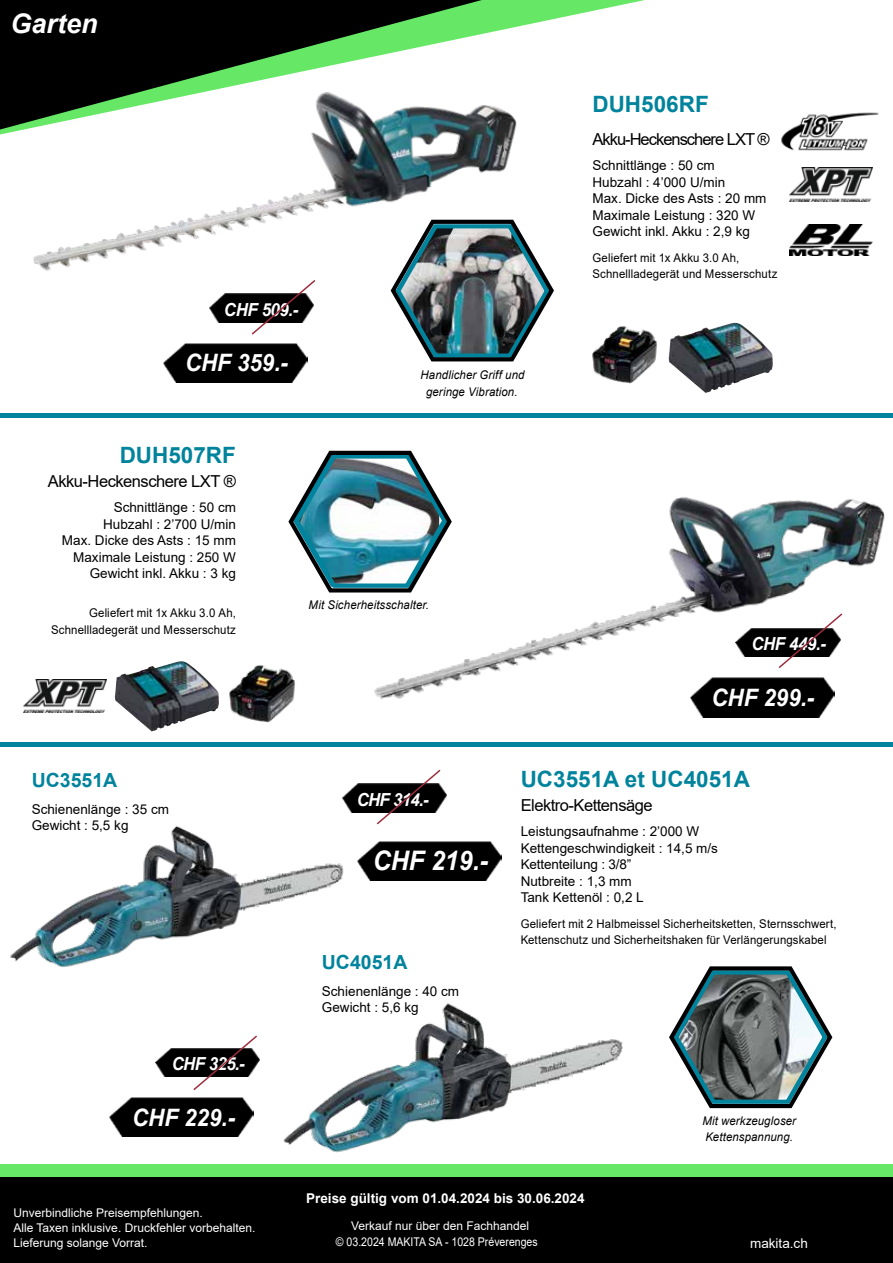
<style>
.page{position:relative;width:893px;height:1263px;background:#fff}
.page>*{position:absolute;margin:0;border:0;box-sizing:border-box;transform-origin:0 0}
.t1{font:italic 700 27px "Arial";color:#fff}
.t2{font:italic 700 26.85px "Arial";color:#fff;scale:.93 1}
.t3{font:italic 700 24px "Arial";color:#fff;scale:.93 1}
.t4{font:700 22.5px "Arial";color:#00839c}
.t5{font:700 19.5px "Arial";color:#00839c}
.t6{font:italic 700 18px "Arial";letter-spacing:-.025em;color:#fff;scale:.93 1}
.t7{font:16.5px "Arial";letter-spacing:-.03em;color:#000}
.t8{font:16.5px "Arial";letter-spacing:-.06em;color:#000}
.t9{font:13.5px/16.5px "Arial";color:#000}
.t10{font:700 13.5px "Arial";color:#fff}
.t11{font:13.5px "Arial";color:#fff}
.t12{font:12px/16.5px "Arial";letter-spacing:.01em;color:#000;scale:.95 1}
.t13{font:12px/15px "Arial";color:#fff}
.t14{font:italic 12px/16.5px "Arial";letter-spacing:.01em;color:#000;scale:.95 1}
</style>
<div class="page">
<div style="left:0;top:1165px;width:893px;height:92px;background:#66e866"></div>
<div style="left:0;top:1178px;width:893px;height:85px;background:#000"></div>
<svg style="left:0;top:0;width:645px;height:134px"></svg>
<svg style="left:0;top:0;width:482px;height:130px;background:#2a412a"></svg>
<hr style="left:0;top:413px;width:893px;height:4px;background:#00839c">
<img style="left:3px;top:742px;width:341px;height:226px">
<img style="left:14px;top:72px;width:522px;height:222px">
<img style="left:283px;top:1003px;width:340px;height:150px">
<img style="left:335px;top:417px;width:558px;height:344px">
<img style="left:388px;top:218px;width:166px;height:144px">
<img style="left:288px;top:449px;width:166px;height:145px">
<svg style="left:669px;top:966px;width:164px;height:143px"></svg>
<img style="left:690px;top:678px;width:144px;height:39px">
<img style="left:736px;top:628px;width:41px;height:29px">
<img style="left:164px;top:343px;width:144px;height:40px">
<img style="left:209px;top:294px;width:41px;height:28px">
<img style="left:110px;top:1097px;width:144px;height:40px">
<img style="left:155px;top:1048px;width:105px;height:28px">
<img style="left:358px;top:841px;width:144px;height:39px">
<img style="left:342px;top:784px;width:104px;height:28px">
<svg style="left:777px;top:612px;width:67px;height:58px"></svg>
<svg style="left:250px;top:278px;width:67px;height:57px"></svg>
<svg style="left:375px;top:769px;width:67px;height:56px"></svg>
<svg style="left:192px;top:1035px;width:67px;height:56px"></svg>
<img style="left:790px;top:224px;width:83px;height:31px">
<img style="left:23px;top:679px;width:83px;height:33px">
<img style="left:790px;top:168px;width:83px;height:33px">
<img style="left:781px;top:112px;width:98px;height:39px">
<img style="left:669px;top:323px;width:66px;height:31px">
<img style="left:592px;top:326px;width:65px;height:58px">
<img style="left:115px;top:661px;width:66px;height:30px">
<img style="left:229px;top:665px;width:66px;height:58px">
<h1 class="t1" style="left:11px;top:6px;width:89px">Garten</h1>
<h3 class="t6" style="left:224px;top:298px;width:82px">CHF 509.-</h3>
<h3 class="t3" style="left:185px;top:347px;width:112px">CHF 359.-</h3>
<p class="t14" style="left:421px;top:367px;width:111px;text-align:center">Handlicher Griff und geringe Vibration.</p>
<h3 class="t4" style="left:120px;top:439px;width:118px">DUH507RF</h3>
<p class="t7" style="left:48px;top:469px;width:190px">Akku-Heckenschere LXT ®</p>
<p class="t9" style="left:62px;top:499px;width:176px;text-align:right">Schnittlänge : 50 cm<br>Hubzahl : 2’700 U/min<br>Max. Dicke des Asts : 15 mm<br>Maximale Leistung : 250 W<br>Gewicht inkl. Akku : 3 kg</p>
<p class="t12" style="left:51px;top:605px;width:196px;text-align:right">Geliefert mit 1x Akku 3.0 Ah,<br>Schnellladegerät und Messerschutz</p>
<p class="t14" style="left:309px;top:597px;width:128px">Mit Sicherheitsschalter.</p>
<h3 class="t4" style="left:592px;top:88px;width:118px">DUH506RF</h3>
<p class="t8" style="left:592px;top:128px;width:179px">Akku-Heckenschere LXT ®</p>
<p class="t9" style="left:592px;top:157px;width:176px">Schnittlänge : 50 cm<br>Hubzahl : 4’000 U/min<br>Max. Dicke des Asts : 20 mm<br>Maximale Leistung : 320 W<br>Gewicht inkl. Akku : 2,9 kg</p>
<p class="t12" style="left:592px;top:249px;width:196px">Geliefert mit 1x Akku 3.0 Ah,<br>Schnellladegerät und Messerschutz</p>
<h3 class="t6" style="left:751px;top:632px;width:82px">CHF 449.-</h3>
<h3 class="t3" style="left:711px;top:681px;width:112px">CHF 299.-</h3>
<h3 class="t5" style="left:32px;top:766px;width:87px">UC3551A</h3>
<p class="t9" style="left:32px;top:801px;width:139px">Schienenlänge : 35 cm<br>Gewicht : 5,5 kg</p>
<h3 class="t6" style="left:172px;top:1051px;width:80px">CHF 325.-</h3>
<h3 class="t3" style="left:132px;top:1101px;width:112px">CHF 229.-</h3>
<p class="t13" style="left:14px;top:1205px;width:243px">Unverbindliche Preisempfehlungen.<br>Alle Taxen inklusive. Druckfehler vorbehalten.<br>Lieferung solange Vorrat.</p>
<h3 class="t6" style="left:357px;top:787px;width:79px">CHF 314.-</h3>
<h2 class="t2" style="left:373px;top:843px;width:126px">CHF 219.-</h2>
<h3 class="t5" style="left:322px;top:948px;width:87px">UC4051A</h3>
<p class="t9" style="left:322px;top:982px;width:139px">Schienenlänge : 40 cm<br>Gewicht : 5,6 kg</p>
<h3 class="t4" style="left:521px;top:763px;width:231px">UC3551A et UC4051A</h3>
<p class="t7" style="left:521px;top:794px;width:133px">Elektro-Kettensäge</p>
<p class="t9" style="left:521px;top:823px;width:199px">Leistungsaufnahme : 2’000 W<br>Kettengeschwindigkeit : 14,5 m/s<br>Kettenteilung : 3/8”<br>Nutbreite : 1,3 mm<br>Tank Kettenöl : 0,2 L</p>
<p class="t12" style="left:521px;top:915px;width:334px">Geliefert mit 2 Halbmeissel Sicherheitsketten, Sternsschwert,<br>Kettenschutz und Sicherheitshaken für Verlängerungskabel</p>
<p class="t14" style="left:702px;top:1113px;width:100px">Mit werkzeugloser<br>Kettenspannung.</p>
<p class="t10" style="left:306px;top:1188px;width:280px">Preise gültig vom 01.04.2024 bis 30.06.2024</p>
<p class="t13" style="left:336px;top:1217px;width:203px;line-height:16.5px;text-align:center">Verkauf nur über den Fachhandel<br>© 03.2024 MAKITA SA - 1028 Préverenges</p>
<p class="t11" style="left:750px;top:1234px;width:59px">makita.ch</p>
</div>
